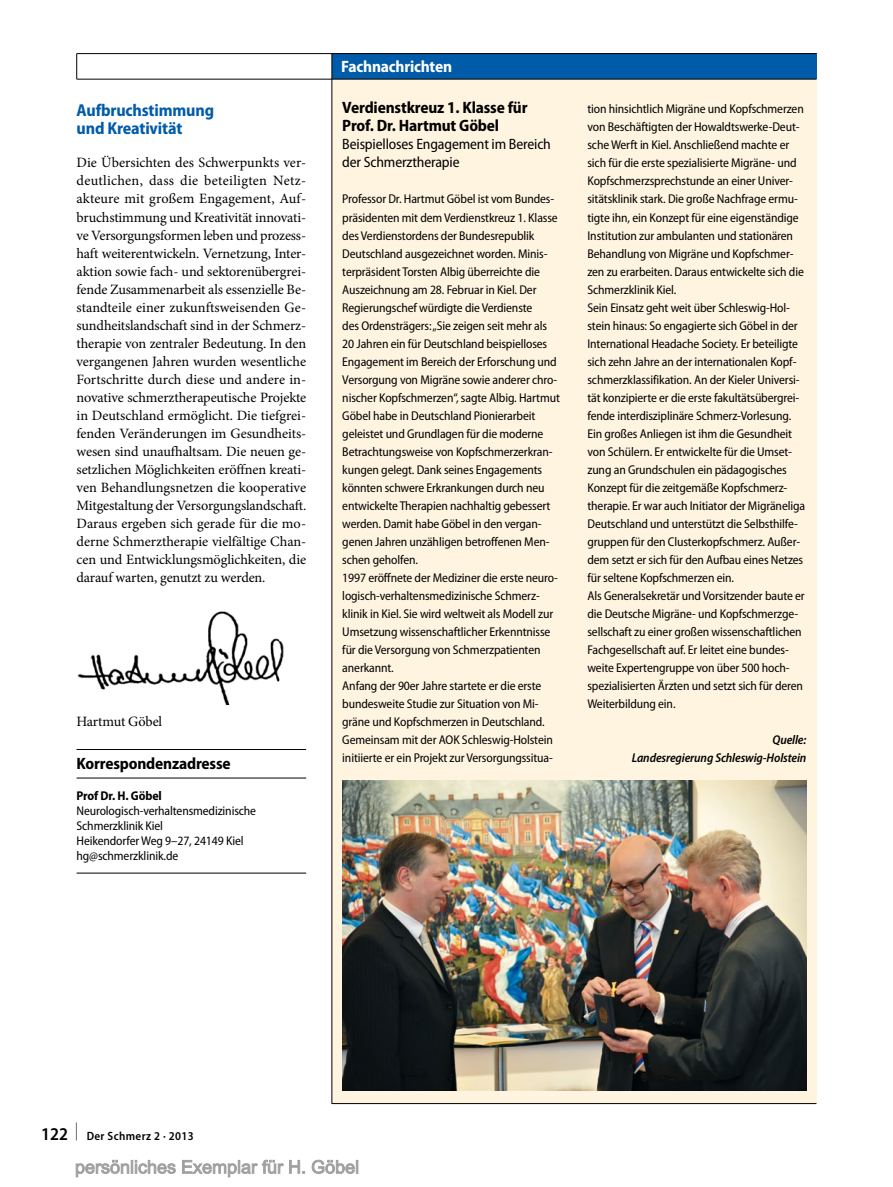
<style>
.page{position:relative;width:893px;height:1187px;background:#fff}
.page>*{position:absolute;margin:0;border:0;box-sizing:border-box;transform-origin:0 0}
.t1{font:700 semi-condensed 17.25px/18px "Myriad Pro";letter-spacing:-.01em;color:#005ba9}
.t2{font:700 semi-condensed 16.5px/18px "Myriad Pro";letter-spacing:-.01em;color:#000}
.t3{font:700 semi-condensed 16.5px "Myriad Pro";letter-spacing:-.01em;color:#fff}
.t4{font:semi-condensed 15px/18px "Myriad Pro";letter-spacing:-.01em;color:#000}
.t5{font:14.25px/18px "Minion Pro";letter-spacing:-.01em;color:#000;text-align:justify}
.t6{font:semi-condensed 12.75px/18px "Myriad Pro";letter-spacing:-.01em;color:#000}
.t7{font:italic 600 semi-condensed 12.75px/18px "Myriad Pro";letter-spacing:-.01em;color:#000;text-align:right}
.t8{font:700 semi-condensed 12.75px "Myriad Pro";letter-spacing:-.01em;color:#000}
.t9{font:600 semi-condensed 12px "Myriad Pro";letter-spacing:.03em;color:#000}
.s1{font-size:18px}
</style>
<div class="page">
<hr style="left:77px;top:749px;width:229px;height:1px;background:#000">
<hr style="left:77px;top:777px;width:229px;height:1px;background:#000">
<hr style="left:77px;top:872px;width:229px;height:1px;background:#000">
<img style="left:77px;top:611px;width:207px;height:93px">
<div style="left:332px;top:79px;width:484px;height:1024px;background:#fff4e0"></div>
<div style="left:332px;top:54px;width:484px;height:25px;background:#005ba9"></div>
<hr style="left:332px;top:54px;width:1px;height:1049px;background:#000">
<hr style="left:332px;top:1103px;width:484px;height:1px;background:#000">
<img style="left:342px;top:780px;width:464px;height:310px">
<svg style="left:76px;top:54px;width:1px;height:25px"></svg>
<hr style="left:77px;top:53px;width:739px;height:1px;background:#000">
<hr style="left:77px;top:79px;width:739px;height:1px;background:#000">
<svg style="left:75px;top:1159px;width:284px;height:18px"></svg>
<h1 class="t1" style="left:77px;top:102px;width:139px">Aufbruchstimmung und Kreativität</h1>
<p class="t5" style="left:77px;top:154px;width:231px">Die Übersichten des Schwerpunkts ver&shy;deutlichen, dass die beteiligten Netz&shy;akteure mit großem Engagement, Auf&shy;bruchstimmung und Kreativität innovati&shy;ve Versorgungsformen leben und prozess&shy;haft weiterentwickeln. Vernetzung, Inter&shy;aktion sowie fach- und sektorenübergrei&shy;fende Zusammenarbeit als essenzielle Be&shy;standteile einer zukunftsweisenden Ge&shy;sundheitslandschaft sind in der Schmerz&shy;therapie von zentraler Bedeutung. In den vergangenen Jahren wurden wesentliche Fortschritte durch diese und andere in&shy;novative schmerztherapeutische Projekte in Deutschland ermöglicht. Die tiefgrei&shy;fenden Veränderungen im Gesundheits&shy;wesen sind unaufhaltsam. Die neuen ge&shy;setzlichen Möglichkeiten eröffnen kreati&shy;ven Behandlungsnetzen die kooperative Mitgestaltung der Versorgungslandschaft.<br>Daraus ergeben sich gerade für die mo&shy;derne Schmerztherapie vielfältige Chan&shy;cen und Entwicklungsmöglichkeiten, die darauf warten, genutzt zu werden.</p>
<p class="t5" style="left:77px;top:712px;width:87px">Hartmut Göbel</p>
<p class="t2" style="left:77px;top:755px;width:156px">Korrespondenzadresse</p>
<p class="t8" style="left:77px;top:788px;width:87px">Prof Dr. H. Göbel</p>
<p class="t6" style="left:77px;top:803px;width:181px;line-height:15px">Neurologisch-verhaltensmedizinische<br>Schmerzklinik Kiel<br>HeikendorferWeg 9–27, 24149 Kiel hg@schmerzklinik.de</p>
<p class="t3" style="left:341px;top:57px;width:112px">Fachnachrichten</p>
<p class="t2" style="left:342px;top:99px;width:187px">Verdienstkreuz 1. Klasse für<br>Prof. Dr. Hartmut Göbel</p>
<p class="t4" style="left:342px;top:136px;width:210px">Beispielloses Engagement im Bereich der Schmerztherapie</p>
<p class="t6" style="left:342px;top:190px;width:219px">Professor Dr. Hartmut Göbel ist vom Bundes&shy;präsidenten mit demVerdienstkreuz 1. Klasse des Verdienstordens der Bundesrepublik Deutschland ausgezeichnet worden. Minis&shy;terpräsident Torsten Albig überreichte die Auszeichnung am 28. Februar in Kiel. Der Regierungschef würdigte die Verdienste<br>des Ordensträgers:„Sie zeigen seit mehr als 20 Jahren ein für Deutschland beispielloses Engagement im Bereich der Erforschung und Versorgung von Migräne sowie anderer chro&shy;nischer Kopfschmerzen“, sagte Albig. Hartmut Göbel habe in Deutschland Pionierarbeit geleistet und Grundlagen für die moderne Betrachtungsweise von Kopfschmerzerkran&shy;kungen gelegt. Dank seines Engagements könnten schwere Erkrankungen durch neu entwickelte Therapien nachhaltig gebessert werden. Damit habe Göbel in den vergan&shy;genen Jahren unzähligen betroffenen Men&shy;schen geholfen.<br>1997 eröffnete der Mediziner die erste neuro&shy;logisch-verhaltensmedizinische Schmerz&shy;klinik in Kiel. Sie wird weltweit als Modell zur Umsetzung wissenschaftlicher Erkenntnisse für die Versorgung von Schmerzpatienten anerkannt.<br>Anfang der 90er Jahre startete er die erste bundesweite Studie zur Situation von Mi&shy;gräne und Kopfschmerzen in Deutschland.<br>Gemeinsam mit der AOK Schleswig-Holstein initiierte er ein Projekt zur Versorgungssitua-</p>
<p class="t6" style="left:587px;top:100px;width:219px">tion hinsichtlich Migräne und Kopfschmerzen von Beschäftigten der Howaldtswerke-Deut&shy;scheWerft in Kiel. Anschließend machte er sich für die erste spezialisierte Migräne- und Kopfschmerzsprechstunde an einer Univer&shy;sitätsklinik stark. Die große Nachfrage ermu&shy;tigte ihn, ein Konzept für eine eigenständige Institution zur ambulanten und stationären Behandlung von Migräne und Kopfschmer&shy;zen zu erarbeiten. Daraus entwickelte sich die Schmerzklinik Kiel.<br>Sein Einsatz geht weit über Schleswig-Hol&shy;stein hinaus: So engagierte sich Göbel in der International Headache Society. Er beteiligte sich zehn Jahre an der internationalen Kopf&shy;schmerzklassifikation. An der Kieler Universi&shy;tät konzipierte er die erste fakultätsübergrei&shy;fende interdisziplinäre Schmerz-Vorlesung.<br>Ein großes Anliegen ist ihm die Gesundheit von Schülern. Er entwickelte für die Umset&shy;zung an Grundschulen ein pädagogisches Konzept für die zeitgemäße Kopfschmerz&shy;therapie. Er war auch Initiator der Migräneliga Deutschland und unterstützt die Selbsthilfe&shy;gruppen für den Clusterkopfschmerz. Außer&shy;dem setzt er sich für den Aufbau eines Netzes für seltene Kopfschmerzen ein.<br>Als Generalsekretär und Vorsitzender baute er die Deutsche Migräne- und Kopfschmerzge&shy;sellschaft zu einer großen wissenschaftlichen Fachgesellschaft auf. Er leitet eine bundes&shy;weite Expertengruppe von über 500 hoch&shy;spezialisierten Ärzten und setzt sich für deren Weiterbildung ein.</p>
<p class="t7" style="left:632px;top:730px;width:176px">Quelle:<br>Landesregierung Schleswig-Holstein</p>
<p class="t9" style="left:41px;top:1129px;width:154px"><span class="s1">122 </span><sup>|</sup> Der Schmerz 2 · 2013</p>
</div>
